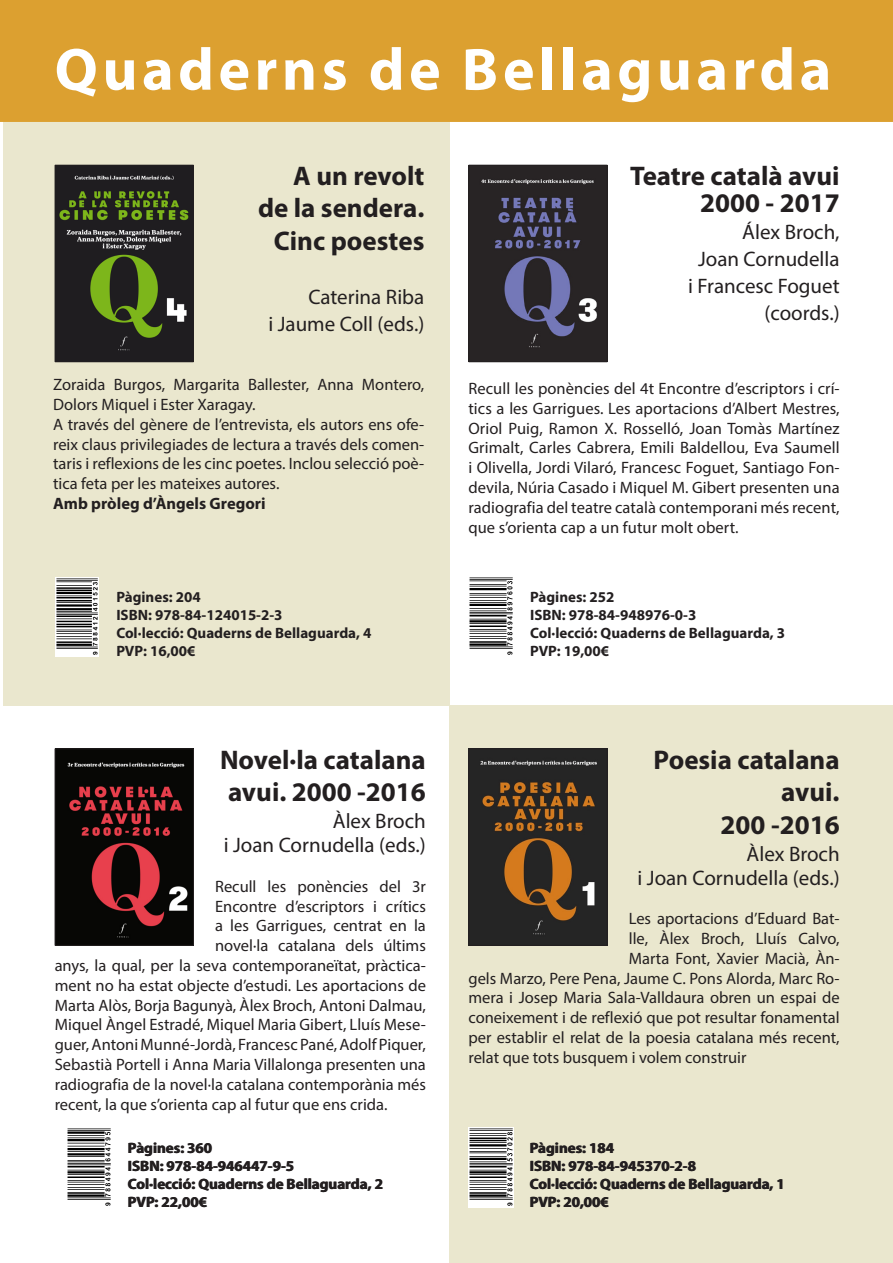
<style>
.page{position:relative;width:893px;height:1263px;background:#fff}
.page>*{position:absolute;margin:0;border:0;box-sizing:border-box;transform-origin:0 0}
.Llibre_titols{font:700 60px "Myriad Pro";letter-spacing:.075em;color:#fff}
.titol_llibre{font:700 27px/32.4px "Myriad Pro";color:#231f20;text-align:right}
.Autors{font:21px/27px "Myriad Pro";color:#231f20;text-align:right}
.text_llibres_llarg{font:16.5px/19.8px "Myriad Pro";color:#231f20;text-align:justify}
.text_llibres_llarg-2{font:700 16.5px "Myriad Pro";color:#231f20}
.dades{font:700 15px "Myriad Pro";color:#231f20}
</style>
<div class="page">
<div style="left:450px;top:706px;width:443px;height:557px;background:#eae7ce"></div>
<div style="left:3px;top:120px;width:447px;height:586px;background:#eae7ce"></div>
<div style="left:0;top:0;width:893px;height:122px;background:#dca030"></div>
<img style="left:55px;top:577px;width:44px;height:79px">
<img style="left:57px;top:167px;width:135px;height:193px">
<div style="left:55px;top:165px;width:139px;height:197px;border:1px solid #231f20"></div>
<img style="left:469px;top:577px;width:44px;height:78px">
<img style="left:470px;top:167px;width:136px;height:193px">
<div style="left:468px;top:165px;width:140px;height:197px;border:1px solid #231f20"></div>
<img style="left:67px;top:1128px;width:44px;height:78px">
<img style="left:57px;top:750px;width:135px;height:194px">
<div style="left:55px;top:748px;width:139px;height:198px;border:1px solid #231f20"></div>
<img style="left:468px;top:1127px;width:45px;height:81px">
<img style="left:470px;top:750px;width:136px;height:194px">
<div style="left:468px;top:748px;width:140px;height:198px;border:1px solid #231f20"></div>
<p class="Llibre_titols" style="left:55px;top:30px;width:778px">Quaderns de Bellaguarda</p>
<p class="titol_llibre" style="left:258px;top:159px;width:168px">A un revolt de la sendera.</p>
<p class="titol_llibre" style="left:274px;top:224px;width:152px">Cinc poestes</p>
<p class="Autors" style="left:268px;top:283px;width:157px">Caterina Riba<br>i Jaume Coll (eds.)</p>
<p class="text_llibres_llarg" style="left:53px;top:375px;width:373px">Zoraida Burgos, Margarita Ballester, Anna Montero,<br>Dolors Miquel i Ester Xaragay.</p>
<p class="text_llibres_llarg" style="left:53px;top:414px;width:373px">A través del gènere de l’entrevista, els autors ens ofe&shy;reix claus privilegiades de lectura a través dels comen&shy;taris i reflexions de les cinc poetes. Inclou selecció poè&shy;tica feta per les mateixes autores.</p>
<p class="text_llibres_llarg-2" style="left:53px;top:493px;width:214px">Amb pròleg d’Àngels Gregori</p>
<p class="dades" style="left:116px;top:587px;width:86px">Pàgines: 204</p>
<p class="dades" style="left:116px;top:605px;width:168px">ISBN: 978-84-124015-2-3</p>
<p class="dades" style="left:116px;top:623px;width:257px">Col·lecció: Quaderns de Bellaguarda, 4</p>
<p class="dades" style="left:116px;top:641px;width:81px">PVP: 16,00€</p>
<p class="titol_llibre" style="left:220px;top:742px;width:207px;text-align:left">Novel·la catalana avui. 2000 -2016</p>
<p class="Autors" style="left:333px;top:807px;width:95px">Àlex Broch</p>
<p class="Autors" style="left:224px;top:831px;width:204px">i Joan Cornudella (eds.)</p>
<p class="text_llibres_llarg" style="left:215px;top:876px;width:212px">Recull les ponències del 3r</p>
<p class="text_llibres_llarg" style="left:215px;top:896px;width:212px">Encontre d’escriptors i crítics</p>
<p class="text_llibres_llarg" style="left:215px;top:916px;width:212px">a les Garrigues, centrat en la</p>
<p class="text_llibres_llarg" style="left:215px;top:935px;width:212px">novel·la catalana dels últims</p>
<p class="text_llibres_llarg" style="left:55px;top:955px;width:373px">anys, la qual, per la seva contemporaneïtat, pràctica-</p>
<p class="text_llibres_llarg" style="left:55px;top:975px;width:373px">ment no ha estat objecte d’estudi. Les aportacions de</p>
<p class="text_llibres_llarg" style="left:55px;top:995px;width:373px">Marta Alòs, Borja Bagunyà, Àlex Broch, Antoni Dalmau,</p>
<p class="text_llibres_llarg" style="left:55px;top:1015px;width:373px">Miquel Àngel Estradé, Miquel Maria Gibert, Lluís Mese-</p>
<p class="text_llibres_llarg" style="left:55px;top:1034px;width:373px">guer, Antoni Munné-Jordà, Francesc Pané, Adolf Piquer,</p>
<p class="text_llibres_llarg" style="left:55px;top:1054px;width:373px">Sebastià Portell i Anna Maria Villalonga presenten una</p>
<p class="text_llibres_llarg" style="left:55px;top:1074px;width:373px">radiografia de la novel·la catalana contemporània més</p>
<p class="text_llibres_llarg" style="left:55px;top:1094px;width:334px">recent, la que s’orienta cap al futur que ens crida.</p>
<p class="dades" style="left:128px;top:1138px;width:86px">Pàgines: 360</p>
<p class="dades" style="left:128px;top:1156px;width:168px">ISBN: 978-84-946447-9-5</p>
<p class="dades" style="left:128px;top:1174px;width:257px">Col·lecció: Quaderns de Bellaguarda, 2</p>
<p class="dades" style="left:128px;top:1192px;width:81px">PVP: 22,00€</p>
<p class="titol_llibre" style="left:630px;top:162px;width:211px;line-height:27px">Teatre català avui<br>2000 - 2017</p>
<p class="Autors" style="left:698px;top:218px;width:143px">Álex Broch,<br>Joan Cornudella</p>
<p class="Autors" style="left:688px;top:272px;width:153px">i Francesc Foguet (coords.)</p>
<p class="text_llibres_llarg" style="left:468px;top:378px;width:373px">Recull les ponències del 4t Encontre d’escriptors i crí&shy;tics a les Garrigues. Les aportacions d’Albert Mestres, Oriol Puig, Ramon X. Rosselló, Joan Tomàs Martínez Grimalt, Carles Cabrera, Emili Baldellou, Eva Saumell i Olivella, Jordi Vilaró, Francesc Foguet, Santiago Fon&shy;devila, Núria Casado i Miquel M. Gibert presenten una radiografia del teatre català contemporani més recent, que s’orienta cap a un futur molt obert.</p>
<p class="dades" style="left:530px;top:587px;width:86px">Pàgines: 252</p>
<p class="dades" style="left:530px;top:605px;width:168px">ISBN: 978-84-948976-0-3</p>
<p class="dades" style="left:530px;top:623px;width:257px">Col·lecció: Quaderns de Bellaguarda, 3</p>
<p class="dades" style="left:530px;top:641px;width:81px">PVP: 19,00€</p>
<p class="titol_llibre" style="left:654px;top:742px;width:188px">Poesia catalana avui.</p>
<p class="titol_llibre" style="left:721px;top:807px;width:121px">200 -2016</p>
<p class="Autors" style="left:747px;top:840px;width:95px">Àlex Broch</p>
<p class="Autors" style="left:637px;top:864px;width:204px">i Joan Cornudella (eds.)</p>
<p class="text_llibres_llarg" style="left:629px;top:908px;width:212px">Les aportacions d’Eduard Bat-</p>
<p class="text_llibres_llarg" style="left:629px;top:928px;width:212px">lle, Àlex Broch, Lluís Calvo,</p>
<p class="text_llibres_llarg" style="left:629px;top:948px;width:212px">Marta Font, Xavier Macià, Àn-</p>
<p class="text_llibres_llarg" style="left:468px;top:968px;width:373px">gels Marzo, Pere Pena, Jaume C. Pons Alorda, Marc Ro-</p>
<p class="text_llibres_llarg" style="left:468px;top:988px;width:373px">mera i Josep Maria Sala-Valldaura obren un espai de</p>
<p class="text_llibres_llarg" style="left:468px;top:1007px;width:373px">coneixement i de reflexió que pot resultar fonamental</p>
<p class="text_llibres_llarg" style="left:468px;top:1027px;width:373px">per establir el relat de la poesia catalana més recent,</p>
<p class="text_llibres_llarg" style="left:468px;top:1047px;width:280px">relat que tots busquem i volem construir</p>
<p class="dades" style="left:530px;top:1138px;width:86px">Pàgines: 184</p>
<p class="dades" style="left:530px;top:1156px;width:168px">ISBN: 978-84-945370-2-8</p>
<p class="dades" style="left:530px;top:1174px;width:257px">Col·lecció: Quaderns de Bellaguarda, 1</p>
<p class="dades" style="left:530px;top:1192px;width:81px">PVP: 20,00€</p>
</div>
